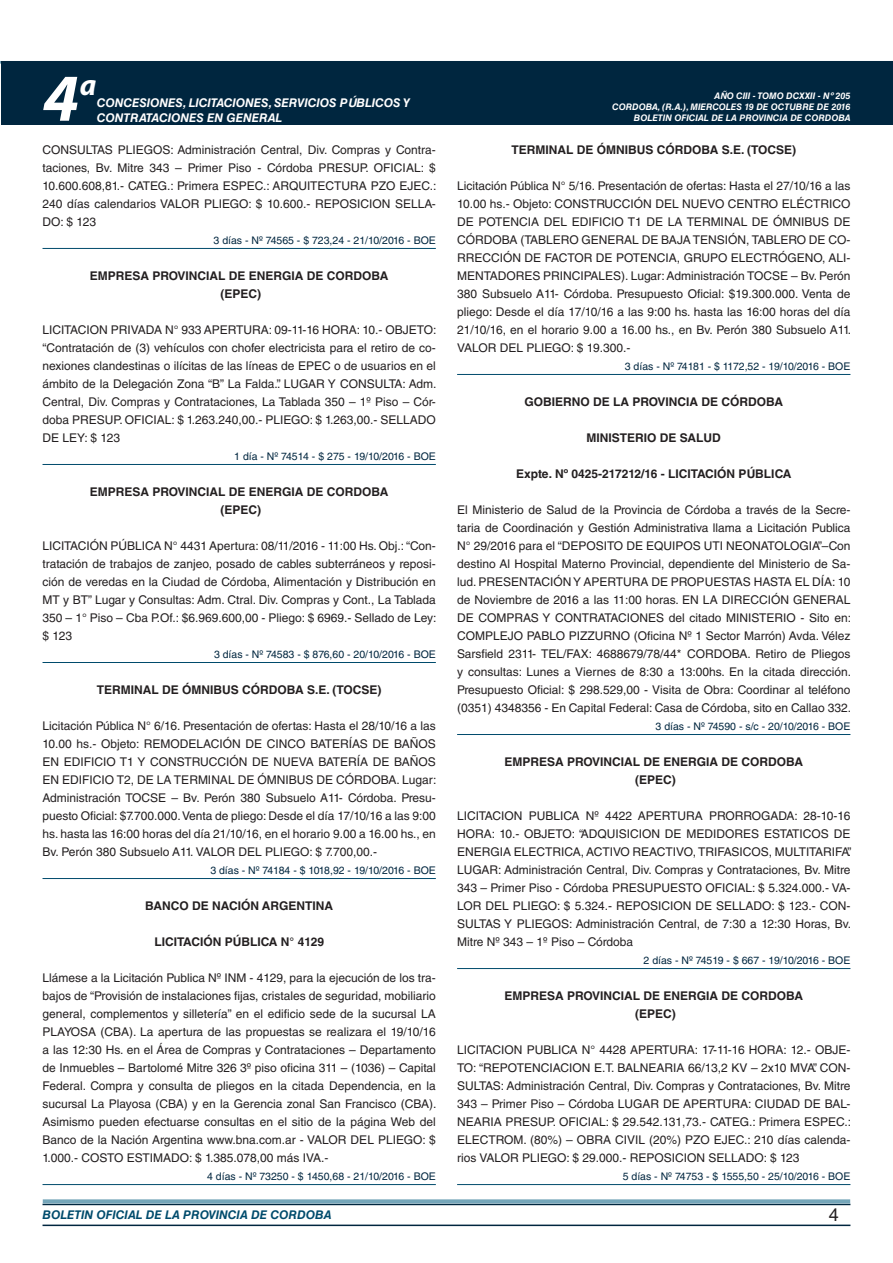
<style>
.page{position:relative;width:893px;height:1263px;background:#fff}
.page>*{position:absolute;margin:0;border:0;box-sizing:border-box;transform-origin:0 0}
.t1{font:italic 700 67.5px "Myriad Pro";color:#fff}
.t2{font:italic 700 30px "Myriad Pro";color:#fff}
.t3{font:18px "Helvetica LT Std";color:#231f20}
.TEXTO_BASE{font:12px/18px "Helvetica LT Std";color:#231f20;text-align:justify}
.RESUELVE{font:700 12px "Helvetica LT Std";color:#231f20}
.t4{font:italic 700 12px/14.4px "Helvetica LT Std";color:#fff}
.t5{font:italic 700 12px "Helvetica LT Std";color:#004b6c}
.FECHA_DE_VENCIMIENTO{font:10.5px "Helvetica LT Std";color:#00263f}
.t6{font:italic 700 9px/10.8px "Helvetica LT Std";color:#fff;text-align:right}
</style>
<div class="page">
<hr style="left:43px;top:1224px;width:807px;height:2px;background:#00263f">
<div style="left:42px;top:1198px;width:809px;height:8px;background:#fff;opacity:.75"></div>
<div style="left:1px;top:61px;width:892px;height:64px;background:#00263f"></div>
<hr style="left:43px;top:248px;width:393px;height:1px;background:#004b6c">
<hr style="left:43px;top:464px;width:393px;height:1px;background:#004b6c">
<hr style="left:43px;top:662px;width:393px;height:1px;background:#004b6c">
<hr style="left:43px;top:878px;width:393px;height:1px;background:#004b6c">
<hr style="left:43px;top:1184px;width:393px;height:1px;background:#004b6c">
<hr style="left:457px;top:374px;width:393px;height:1px;background:#004b6c">
<hr style="left:457px;top:734px;width:393px;height:1px;background:#004b6c">
<hr style="left:457px;top:968px;width:393px;height:1px;background:#004b6c">
<hr style="left:457px;top:1184px;width:393px;height:1px;background:#004b6c">
<h1 class="t1" style="left:43px;top:54px;width:38px">4</h1>
<h2 class="t2" style="left:80px;top:66px;width:18px">a</h2>
<p class="t4" style="left:97px;top:96px;width:315px">CONCESIONES, LICITACIONES, SERVICIOS PÚBLICOS Y<br>CONTRATACIONES EN GENERAL</p>
<p class="TEXTO_BASE" style="left:43px;top:141px;width:395px">CONSULTAS PLIEGOS: Administración Central, Div. Compras y Contra&shy;taciones, Bv. Mitre 343 – Primer Piso - Córdoba PRESUP. OFICIAL: $ 10.600.608,81.- CATEG.: Primera ESPEC.: ARQUITECTURA PZO EJEC.:<br>240 días calendarios VALOR PLIEGO: $ 10.600.- REPOSICION SELLA-DO: $ 123</p>
<p class="FECHA_DE_VENCIMIENTO" style="left:214px;top:234px;width:224px">3 días - Nº 74565 - $ 723,24 - 21/10/2016 - BOE</p>
<p class="RESUELVE" style="left:90px;top:268px;width:300px">EMPRESA PROVINCIAL DE ENERGIA DE CORDOBA</p>
<p class="RESUELVE" style="left:221px;top:286px;width:42px">(EPEC)</p>
<p class="TEXTO_BASE" style="left:43px;top:321px;width:396px">LICITACION PRIVADA N° 933 APERTURA: 09-11-16 HORA: 10.- OBJETO: “Contratación de (3) vehículos con chofer electricista para el retiro de co&shy;nexiones clandestinas o ilícitas de las líneas de EPEC o de usuarios en el ámbito de la Delegación Zona “B” La Falda.”. LUGAR Y CONSULTA: Adm.<br>Central, Div. Compras y Contrataciones, La Tablada 350 – 1º Piso – Cór&shy;doba PRESUP. OFICIAL: $ 1.263.240,00.- PLIEGO: $ 1.263,00.- SELLADO DE LEY: $ 123</p>
<p class="FECHA_DE_VENCIMIENTO" style="left:234px;top:450px;width:203px">1 día - Nº 74514 - $ 275 - 19/10/2016 - BOE</p>
<p class="RESUELVE" style="left:90px;top:484px;width:300px">EMPRESA PROVINCIAL DE ENERGIA DE CORDOBA</p>
<p class="RESUELVE" style="left:221px;top:502px;width:42px">(EPEC)</p>
<p class="TEXTO_BASE" style="left:43px;top:537px;width:395px">LICITACIÓN PÚBLICA N° 4431 Apertura: 08/11/2016 - 11:00 Hs. Obj.: “Con&shy;tratación de trabajos de zanjeo, posado de cables subterráneos y reposi&shy;ción de veredas en la Ciudad de Córdoba, Alimentación y Distribución en MT y BT” Lugar y Consultas: Adm. Ctral. Div. Compras y Cont., La Tablada 350 – 1° Piso – Cba P.Of.: $6.969.600,00 - Pliego: $ 6969.- Sellado de Ley: $ 123</p>
<p class="FECHA_DE_VENCIMIENTO" style="left:214px;top:648px;width:223px">3 días - Nº 74583 - $ 876,60 - 20/10/2016 - BOE</p>
<p class="RESUELVE" style="left:97px;top:682px;width:286px">TERMINAL DE ÓMNIBUS CÓRDOBA S.E. (TOCSE)</p>
<p class="TEXTO_BASE" style="left:43px;top:717px;width:395px">Licitación Pública N° 6/16. Presentación de ofertas: Hasta el 28/10/16 a las 10.00 hs.- Objeto: REMODELACIÓN DE CINCO BATERÍAS DE BAÑOS EN EDIFICIO T1 Y CONSTRUCCIÓN DE NUEVA BATERÍA DE BAÑOS EN EDIFICIO T2, DE LA TERMINAL DE ÓMNIBUS DE CÓRDOBA. Lugar:<br>Administración TOCSE – Bv. Perón 380 Subsuelo A11- Córdoba. Presu&shy;puesto Oficial: $7.700.000. Venta de pliego: Desde el día 17/10/16 a las 9:00 hs. hasta las 16:00 horas del día 21/10/16, en el horario 9.00 a 16.00 hs., en Bv. Perón 380 Subsuelo A11. VALOR DEL PLIEGO: $ 7.700,00.-</p>
<p class="FECHA_DE_VENCIMIENTO" style="left:210px;top:864px;width:227px">3 días - Nº 74184 - $ 1018,92 - 19/10/2016 - BOE</p>
<p class="RESUELVE" style="left:145px;top:898px;width:189px">BANCO DE NACIÓN ARGENTINA</p>
<p class="RESUELVE" style="left:154px;top:934px;width:171px">LICITACIÓN PÚBLICA N° 4129</p>
<p class="TEXTO_BASE" style="left:43px;top:969px;width:396px">Llámese a la Licitación Publica Nº INM - 4129, para la ejecución de los tra&shy;bajos de “Provisión de instalaciones fijas, cristales de seguridad, mobiliario general, complementos y silletería” en el edificio sede de la sucursal LA PLAYOSA (CBA). La apertura de las propuestas se realizara el 19/10/16 a las 12:30 Hs. en el Área de Compras y Contrataciones – Departamento de Inmuebles – Bartolomé Mitre 326 3º piso oficina 311 – (1036) – Capital Federal. Compra y consulta de pliegos en la citada Dependencia, en la sucursal La Playosa (CBA) y en la Gerencia zonal San Francisco (CBA).<br>Asimismo pueden efectuarse consultas en el sitio de la página Web del Banco de la Nación Argentina www.bna.com.ar - VALOR DEL PLIEGO: $ 1.000.- COSTO ESTIMADO: $ 1.385.078,00 más IVA.-</p>
<p class="FECHA_DE_VENCIMIENTO" style="left:207px;top:1170px;width:230px">4 días - Nº 73250 - $ 1450,68 - 21/10/2016 - BOE</p>
<p class="t6" style="left:612px;top:91px;width:240px">AÑO CIII - TOMO DCXXII - Nº 205<br>CORDOBA, (R.A.), MIERCOLES 19 DE OCTUBRE DE 2016</p>
<p class="t6" style="left:634px;top:112px;width:218px">BOLETIN OFICIAL DE LA PROVINCIA DE CORDOBA</p>
<p class="RESUELVE" style="left:511px;top:142px;width:286px">TERMINAL DE ÓMNIBUS CÓRDOBA S.E. (TOCSE)</p>
<p class="TEXTO_BASE" style="left:457px;top:177px;width:396px">Licitación Pública N° 5/16. Presentación de ofertas: Hasta el 27/10/16 a las 10.00 hs.- Objeto: CONSTRUCCIÓN DEL NUEVO CENTRO ELÉCTRICO DE POTENCIA DEL EDIFICIO T1 DE LA TERMINAL DE ÓMNIBUS DE CÓRDOBA (TABLERO GENERAL DE BAJA TENSIÓN, TABLERO DE CO-RRECCIÓN DE FACTOR DE POTENCIA, GRUPO ELECTRÓGENO, ALI-MENTADORES PRINCIPALES). Lugar: Administración TOCSE – Bv. Perón 380 Subsuelo A11- Córdoba. Presupuesto Oficial: $19.300.000. Venta de pliego: Desde el día 17/10/16 a las 9:00 hs. hasta las 16:00 horas del día 21/10/16, en el horario 9.00 a 16.00 hs., en Bv. Perón 380 Subsuelo A11.<br>VALOR DEL PLIEGO: $ 19.300.-</p>
<p class="FECHA_DE_VENCIMIENTO" style="left:625px;top:360px;width:227px">3 días - Nº 74181 - $ 1172,52 - 19/10/2016 - BOE</p>
<p class="RESUELVE" style="left:524px;top:394px;width:260px">GOBIERNO DE LA PROVINCIA DE CÓRDOBA</p>
<p class="RESUELVE" style="left:587px;top:430px;width:136px">MINISTERIO DE SALUD</p>
<p class="RESUELVE" style="left:516px;top:466px;width:277px">Expte. Nº 0425-217212/16 - LICITACIÓN PÚBLICA</p>
<p class="TEXTO_BASE" style="left:457px;top:501px;width:396px">El Ministerio de Salud de la Provincia de Córdoba a través de la Secre&shy;taria de Coordinación y Gestión Administrativa llama a Licitación Publica N° 29/2016 para el “DEPOSITO DE EQUIPOS UTI NEONATOLOGIA”–Con destino Al Hospital Materno Provincial, dependiente del Ministerio de Sa&shy;lud. PRESENTACIÓN Y APERTURA DE PROPUESTAS HASTA EL DÍA: 10 de Noviembre de 2016 a las 11:00 horas. EN LA DIRECCIÓN GENERAL DE COMPRAS Y CONTRATACIONES del citado MINISTERIO - Sito en:<br>COMPLEJO PABLO PIZZURNO (Oficina Nº 1 Sector Marrón) Avda. Vélez Sarsfield 2311- TEL/FAX: 4688679/78/44* CORDOBA. Retiro de Pliegos y consultas: Lunes a Viernes de 8:30 a 13:00hs. En la citada dirección.<br>Presupuesto Oficial: $ 298.529,00 - Visita de Obra: Coordinar al teléfono (0351) 4348356 - En Capital Federal: Casa de Córdoba, sito en Callao 332.</p>
<p class="FECHA_DE_VENCIMIENTO" style="left:656px;top:720px;width:196px">3 días - Nº 74590 - s/c - 20/10/2016 - BOE</p>
<p class="RESUELVE" style="left:504px;top:754px;width:300px">EMPRESA PROVINCIAL DE ENERGIA DE CORDOBA</p>
<p class="RESUELVE" style="left:635px;top:772px;width:42px">(EPEC)</p>
<p class="TEXTO_BASE" style="left:457px;top:807px;width:396px">LICITACION PUBLICA Nº 4422 APERTURA PRORROGADA: 28-10-16<br>HORA: 10.- OBJETO: “ADQUISICION DE MEDIDORES ESTATICOS DE ENERGIA ELECTRICA, ACTIVO REACTIVO, TRIFASICOS, MULTITARIFA”.<br>LUGAR: Administración Central, Div. Compras y Contrataciones, Bv. Mitre 343 – Primer Piso - Córdoba PRESUPUESTO OFICIAL: $ 5.324.000.- VA-LOR DEL PLIEGO: $ 5.324.- REPOSICION DE SELLADO: $ 123.- CON-SULTAS Y PLIEGOS: Administración Central, de 7:30 a 12:30 Horas, Bv.<br>Mitre Nº 343 – 1º Piso – Córdoba</p>
<p class="FECHA_DE_VENCIMIENTO" style="left:644px;top:954px;width:208px">2 días - Nº 74519 - $ 667 - 19/10/2016 - BOE</p>
<p class="RESUELVE" style="left:504px;top:988px;width:300px">EMPRESA PROVINCIAL DE ENERGIA DE CORDOBA</p>
<p class="RESUELVE" style="left:635px;top:1006px;width:42px">(EPEC)</p>
<p class="TEXTO_BASE" style="left:457px;top:1041px;width:395px">LICITACION PUBLICA N° 4428 APERTURA: 17-11-16 HORA: 12.- OBJE-TO: “REPOTENCIACION E.T. BALNEARIA 66/13,2 KV – 2x10 MVA”. CON-SULTAS: Administración Central, Div. Compras y Contrataciones, Bv. Mitre 343 – Primer Piso – Córdoba LUGAR DE APERTURA: CIUDAD DE BAL-NEARIA PRESUP. OFICIAL: $ 29.542.131,73.- CATEG.: Primera ESPEC.:<br>ELECTROM. (80%) – OBRA CIVIL (20%) PZO EJEC.: 210 días calenda&shy;rios VALOR PLIEGO: $ 29.000.- REPOSICION SELLADO: $ 123</p>
<p class="FECHA_DE_VENCIMIENTO" style="left:623px;top:1170px;width:229px">5 días - Nº 74753 - $ 1555,50 - 25/10/2016 - BOE</p>
<p class="t5" style="left:43px;top:1208px;width:290px">BOLETIN OFICIAL DE LA PROVINCIA DE CORDOBA</p>
<h3 class="t3" style="left:829px;top:1204px;width:12px">4</h3>
</div>
